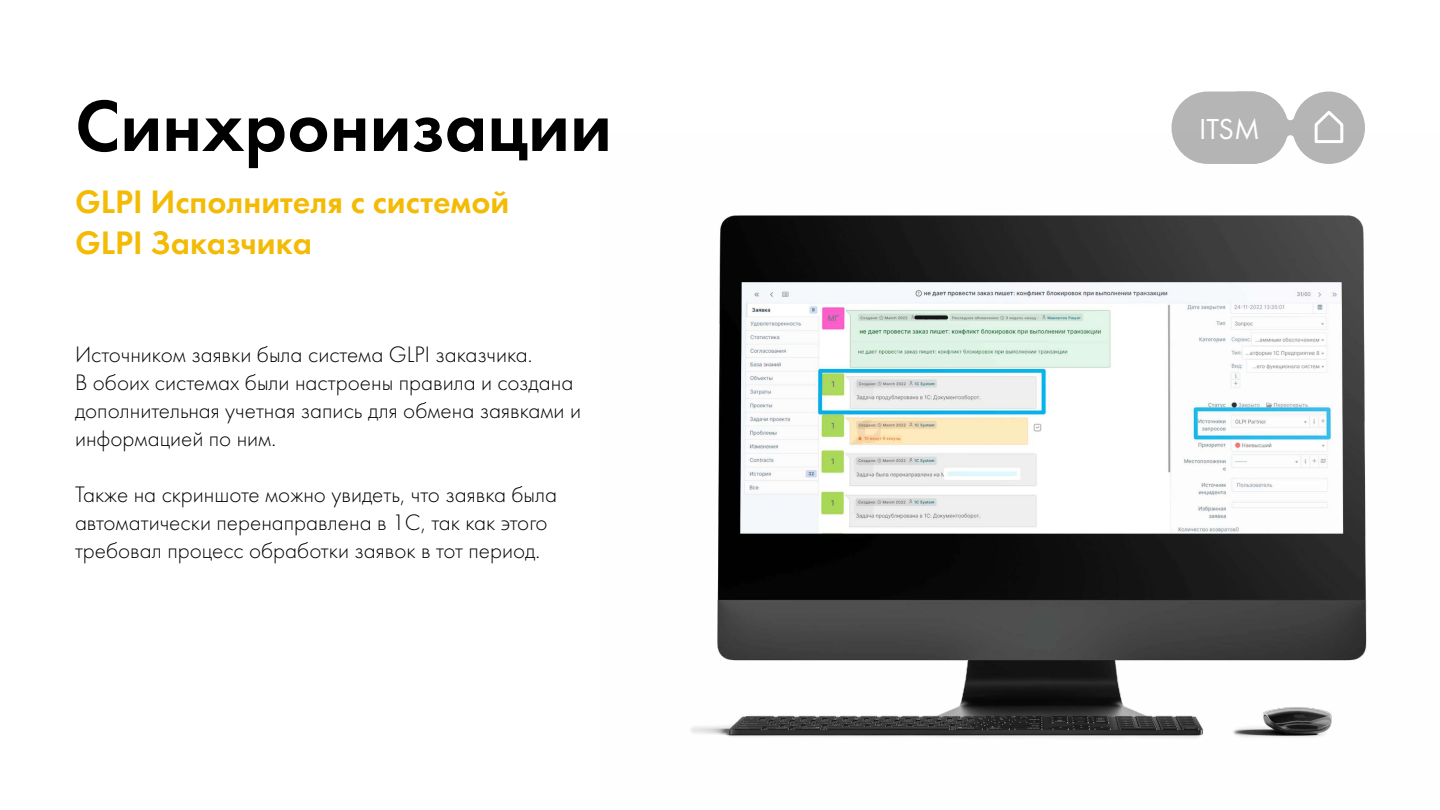
<style>
.page{position:relative;width:1440px;height:810px;background:#fff}
.page>*{position:absolute;margin:0;border:0;box-sizing:border-box;transform-origin:0 0}
.t1{font:600 75px "Futura PT";color:#000}
.t2{font:600 33.75px/40.5px "Futura PT";color:#f3bb05}
.t3{font:30px "Futura PT";color:#fff}
.t4{font:300 23.25px/27.9px "Futura PT";color:#020203}
</style>
<div class="page">
<div style="left:1171px;top:92px;width:117px;height:72px;background:#b5b5b5;border-radius:36px"></div>
<svg style="left:1258px;top:92px;width:107px;height:43px"></svg>
<img style="left:691px;top:135px;width:676px;height:603px">
<h1 class="t1" style="left:75px;top:79px;width:538px">Синхронизации</h1>
<h2 class="t2" style="left:75px;top:181px;width:436px">GLPI Исполнителя с системой<br>GLPI Заказчика</h2>
<p class="t4" style="left:75px;top:341px;width:508px">Источником заявки была система GLPI заказчика.<br>В обоих системах были настроены правила и создана дополнительная учетная запись для обмена заявками и информацией по ним.</p>
<p class="t4" style="left:75px;top:480px;width:484px">Также на скриншоте можно увидеть, что заявка была автоматически перенаправлена в 1С, так как этого требовал процесс обработки заявок в тот период.</p>
<p class="t3" style="left:1199px;top:111px;width:62px">ITSM</p>
</div>
